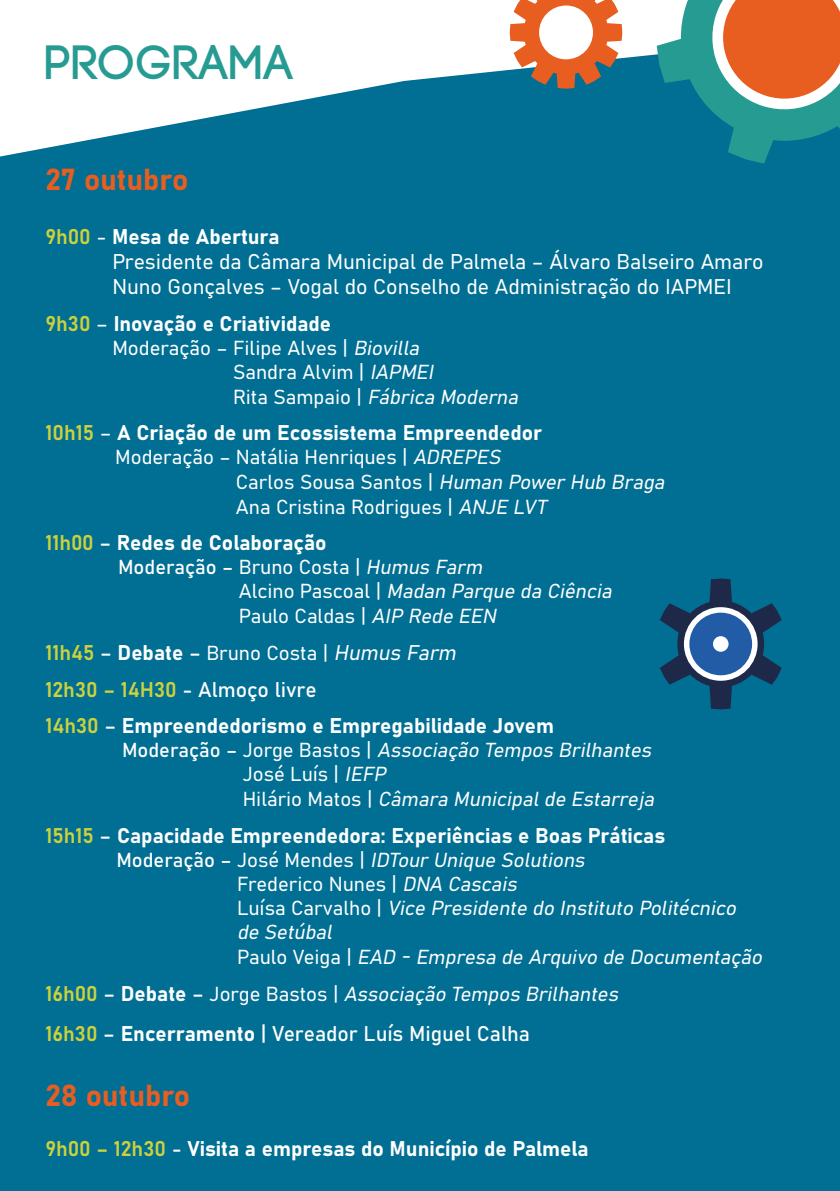
<style>
.page{position:relative;width:840px;height:1191px;background:#fff}
.page>*{position:absolute;margin:0;border:0;box-sizing:border-box;transform-origin:0 0}
.t1{font:700 48px "Code";letter-spacing:.03em;color:#269b92}
.t2{font:30px "Bahnschrift";color:#e85d20}
.t3{font:21px/25.2px "Bahnschrift";color:#fff}
.t4{font:italic 20px/24.4px "Bahnschrift";color:#fff}
.t5{font:20px/24.6px "Bahnschrift";color:#fff}
.s1{color:#cdd13c}
.s2{font-style:italic}
.s3{font-size:21px;color:#cdd13c}
.s4{font-size:21px}
.s5{font-style:italic;font-size:21px}
.s6{font-style:normal}
.s7{font-style:normal;font-size:21px;color:#cdd13c}
.s8{font-style:normal;font-size:21px}
</style>
<div class="page">
<div style="left:0;top:35px;width:839px;height:1156px;background:#006f93"></div>
<svg style="left:509px;top:0;width:113px;height:89px"></svg>
<div style="left:538px;top:6px;width:54px;height:53px;background:#fff;border-radius:50%"></div>
<svg style="left:656px;top:0;width:183px;height:164px"></svg>
<svg style="left:659px;top:578px;width:122px;height:131px"></svg>
<svg style="left:683px;top:607px;width:74px;height:74px"></svg>
<div style="left:689px;top:612px;width:62px;height:63px;background:#225ca7;border-radius:50%"></div>
<div style="left:712px;top:636px;width:16px;height:16px;background:#fff;border-radius:50%"></div>
<h1 class="t1" style="left:45px;top:38px;width:249px">PROGRAMA</h1>
<h2 class="t2" style="left:45px;top:156px;width:144px">27 outubro</h2>
<p class="t3" style="left:112px;top:222px;width:652px;text-indent:-67px"><span class="s1">9h00</span> - Mesa de Abertura<br>Presidente da Câmara Municipal de Palmela – Álvaro Balseiro Amaro<br>Nuno Gonçalves – Vogal do Conselho de Administração do IAPMEI</p>
<p class="t3" style="left:45px;top:309px;width:287px"><span class="s1">9h30</span> – Inovação e Criatividade</p>
<p class="t5" style="left:233px;top:334px;width:291px;text-indent:-121px">Moderação – Filipe Alves | <span class="s2">Biovilla<br></span>Sandra Alvim | <span class="s2">IAPMEI<br></span>R i t a S a m p a i o | <span class="s2">Fábrica Moderna</span></p>
<p class="t3" style="left:45px;top:419px;width:498px"><span class="s1">10h15</span> – A Criação de um Ecossistema Empreendedor</p>
<p class="t5" style="left:236px;top:444px;width:434px;text-indent:-121px">Moderação – Natália Henriques | <span class="s2">ADREPES<br></span>Carlos Sousa Santos | <span class="s2">Human PowerHub Braga<br></span>Ana Cristina Rodrigues | <span class="s2">ANJE LVT</span></p>
<p class="t3" style="left:45px;top:529px;width:282px"><span class="s1">11h00</span> – Redes de Colaboração</p>
<p class="t5" style="left:238px;top:553px;width:379px;text-indent:-121px">Moderação – Bruno Costa | <span class="s2">Humus Farm<br></span>A l c i n o Pa s c o a l | <span class="s2">Madan Parque da Ciência<br></span>Paulo Caldas | <span class="s2">AIP Rede EEN</span></p>
<p class="t5" style="left:45px;top:639px;width:417px"><span class="s3">11h45</span> <span class="s4">– Debate –</span> Bruno Costa | <span class="s5">Humus Farm</span></p>
<p class="t3" style="left:45px;top:669px;width:510px;line-height:36.6px"><span class="s1">12h30 – 14H30</span> - Almoço livre<br><span class="s1">14h30</span> – Empreendedorismo e Empregabilidade Jovem</p>
<p class="t4" style="left:242px;top:736px;width:417px;text-indent:-121px"><span class="s6">M o d e ra ç ã o – J o rg e B a s t o s |</span> Associação Tempos Brilhantes<br><span class="s6">José Luís |</span> IEFP<br><span class="s6">H i l á r i o M a t o s |</span> Câmara Municipalde Estarreja</p>
<p class="t3" style="left:45px;top:821px;width:621px"><span class="s1">15h15</span> – Capacidade Empreendedora: Experiências e Boas Práticas</p>
<p class="t4" style="left:237px;top:846px;width:531px;text-indent:-121px"><span class="s6">M o d e ra çã o – J o s é M e n d e s |</span> IDTourUnique Solutions<br><span class="s6">Frederico Nunes |</span> DNA Cascais<br><span class="s6">L u ís a C a rv a l h o |</span> Vice Presidente do Instituto Politécnico de Setúbal<br><span class="s6">P a u l o Ve i g a |</span> EAD - Empresa de Arquivo de Documentação</p>
<p class="t4" style="left:45px;top:980px;width:578px"><span class="s7">1 6 h 0 0</span> <span class="s8">– D e b a t e –</span> <span class="s6">J o rg e B a s t o s |</span> Associação Tempos Brilhantes</p>
<p class="t3" style="left:45px;top:1019px;width:486px"><span class="s1">16h30</span> – Encerramento | Vereador Luís Miguel Calha</p>
<h2 class="t2" style="left:45px;top:1072px;width:146px">28 outubro</h2>
<p class="t3" style="left:45px;top:1134px;width:544px"><span class="s1">9h00 – 12h30</span> - Visita a empresas do Município de Palmela</p>
</div>
